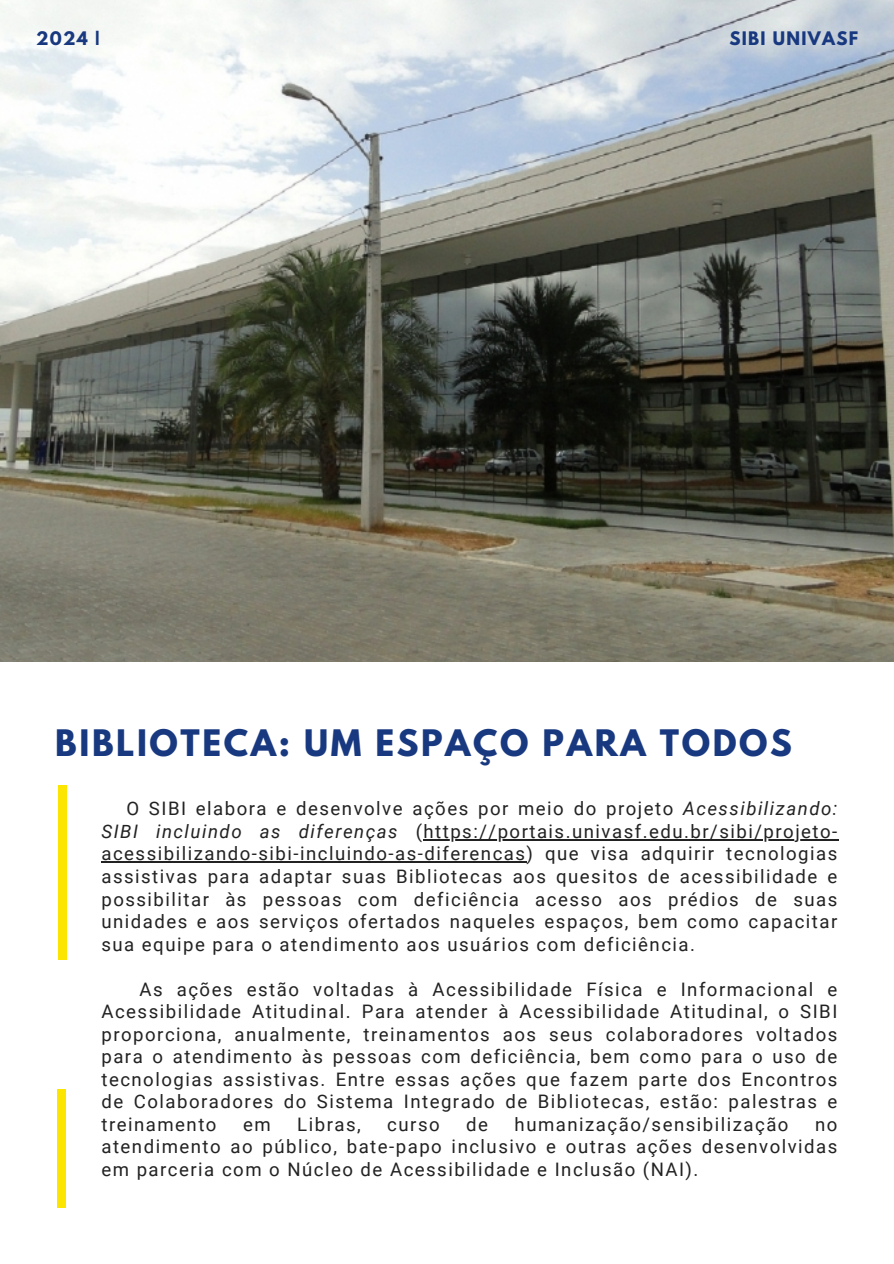
<style>
.page{position:relative;width:894px;height:1264px;background:#fff}
.page>*{position:absolute;margin:0;border:0;box-sizing:border-box;transform-origin:0 0}
.t1{font:700 32.4px "League Spartan";letter-spacing:.08em;color:#183980}
.t2{font:18.6px/22.5px "Roboto";letter-spacing:.08em;color:#222;text-align:justify}
.t3{font:700 16.5px "League Spartan";letter-spacing:.08em;color:#183980}
.s1{font-style:italic}
</style>
<div class="page">
<img style="left:0;top:0;width:893px;height:661px">
<div style="left:59px;top:785px;width:8px;height:174px;background:#fce501"></div>
<hr style="left:423px;top:839px;width:415px;height:1px;background:#222">
<hr style="left:101px;top:861px;width:425px;height:1px;background:#222">
<div style="left:58px;top:1089px;width:8px;height:118px;background:#fce501"></div>
<p class="t3" style="left:36px;top:30px;width:65px">2024 |</p>
<h2 class="t3" style="left:729px;top:30px;width:130px">SIBI UNIVASF</h2>
<p class="t1" style="left:55px;top:726px;width:738px">BIBLIOTECA: UM ESPAÇO PARA TODOS</p>
<p class="t2" style="left:101px;top:797px;width:737px;text-align:right">O SIBI elabora e desenvolve ações por meio do projeto <span class="s1">Acessibilizando:<br>SIBI incluindo as diferenças</span> (https://portais.univasf.edu.br/sibi/projeto-</p>
<h1 class="t2" style="left:101px;top:842px;width:737px">acessibilizando-sibi-incluindo-as-diferencas) que visa adquirir tecnologias assistivas para adaptar suas Bibliotecas aos quesitos de acessibilidade e possibilitar às pessoas com deficiência acesso aos prédios de suas unidades e aos serviços ofertados naqueles espaços, bem como capacitar sua equipe para o atendimento aos usuários com deficiência.</h1>
<h1 class="t2" style="left:101px;top:977px;width:737px;text-indent:38px">As ações estão voltadas à Acessibilidade Física e Informacional e Acessibilidade Atitudinal. Para atender à Acessibilidade Atitudinal, o SIBI proporciona, anualmente, treinamentos aos seus colaboradores voltados para o atendimento às pessoas com deficiência, bem como para o uso de tecnologias assistivas. Entre essas ações que fazem parte dos Encontros</h1>
<h2 class="t2" style="left:101px;top:1090px;width:737px">de Colaboradores do Sistema Integrado de Bibliotecas, estão: palestras e treinamento</h2>
<h2 class="t2" style="left:243px;top:1112px;width:29px">em</h2>
<h2 class="t2" style="left:297px;top:1112px;width:65px">Libras,</h2>
<h2 class="t2" style="left:387px;top:1112px;width:54px">curso</h2>
<h2 class="t2" style="left:466px;top:1112px;width:23px">de</h2>
<h2 class="t2" style="left:514px;top:1112px;width:275px">humanização/sensibilização</h2>
<h2 class="t2" style="left:101px;top:1112px;width:737px;text-indent:713px">no atendimento ao público, bate-papo inclusivo e outras ações desenvolvidas em parceria com o Núcleo de Acessibilidade e Inclusão (NAI).</h2>
</div>
